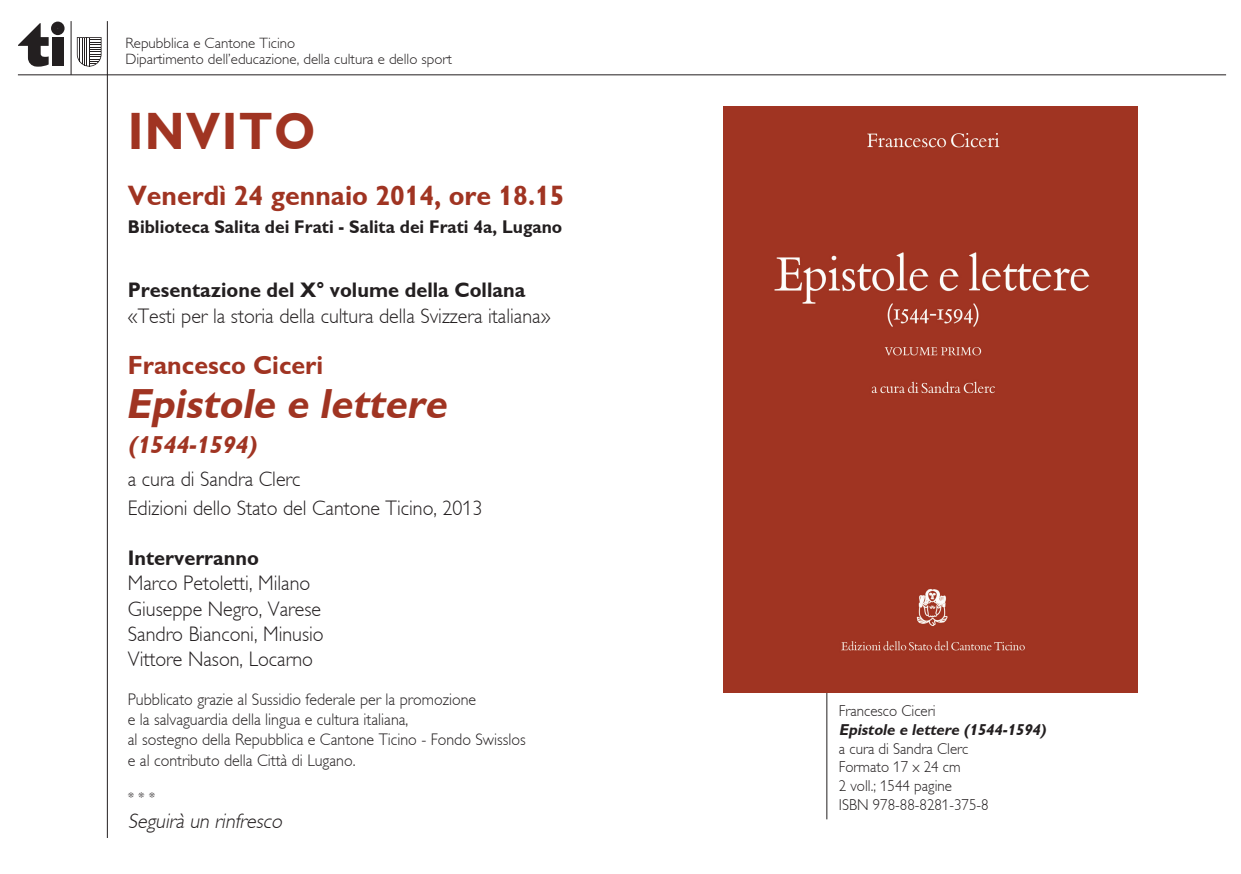
<style>
.page{position:relative;width:1241px;height:874px;background:#fff}
.page>*{position:absolute;margin:0;border:0;box-sizing:border-box;transform-origin:0 0}
.t1{font:700 52.5px "Gill Alt One";letter-spacing:.03em;color:#a03422;scale:.9 1}
.t2{font:italic 700 42px "Gill Alt One";color:#a03422;scale:.95 1}
.t3{font:700 28px "Gill Alt One";color:#a03422;scale:.95 1}
.t4{font:700 26.25px "Gill Alt One";color:#a03422;scale:.95 1}
.t5{font:italic 700 24.5px "Gill Alt One";color:#a03422;scale:.95 1}
.t6{font:300 21px/25.2px "Gill Alt One";color:#231f20;scale:.95 1}
.t7{font:italic 300 21px "Gill Alt One";color:#231f20;scale:.95 1}
.t8{font:700 21px "Gill Alt One";color:#231f20;scale:.95 1}
.t9{font:700 18.38px "Gill Alt One";color:#231f20;scale:.95 1}
.t10{font:300 16.8px/20.1px "Gill Alt One";color:#231f20;scale:.95 1}
.t11{font:300 15.75px/18.9px "Gill Alt One";color:#231f20;scale:.95 1}
.t12{font:italic 700 15.75px "Gill Alt One";color:#231f20;scale:.95 1}
.t13{font:300 14.88px/15.8px "Gill Alt One";color:#231f20}
.t14{font:300 14px "Gill Sans";color:#231f20}
.s1{font-family:"Gill Sans"}
.s2{font-weight:700}
</style>
<div class="page">
<hr style="left:826px;top:680px;width:1px;height:139px;background:#231f20">
<div style="left:52px;top:37px;width:12px;height:29px;background:#231f20"></div>
<div style="left:51px;top:22px;width:14px;height:13px;background:#231f20;border-radius:50%"></div>
<svg style="left:18px;top:23px;width:31px;height:44px"></svg>
<svg style="left:77px;top:37px;width:24px;height:30px"></svg>
<hr style="left:18px;top:74px;width:1207px;height:1px;background:#231f20">
<hr style="left:107px;top:21px;width:1px;height:816px;background:#231f20">
<hr style="left:71px;top:21px;width:1px;height:54px;background:#231f20">
<div style="left:723px;top:107px;width:414px;height:584px;background:#a03422"></div>
<p class="t13" style="left:125px;top:35px;width:328px">Repubblica e Cantone Ticino<br>Dipartimento dell<span class="s1">’</span>educazione, della cultura e dello sport</p>
<h1 class="t1" style="left:128px;top:100px;width:210px">INVITO</h1>
<h3 class="t3" style="left:128px;top:179px;width:461px">Venerdì 24 gennaio 2014, ore 18.15</h3>
<p class="t9" style="left:128px;top:216px;width:459px">Biblioteca Salita dei Frati - Salita dei Frati 4a, Lugano</p>
<p class="t6" style="left:128px;top:278px;width:446px"><span class="s2">Presentazione del X° volume della Collana </span><span class="s1">«</span>Testi per la storia della cultura della Svizzera italiana<span class="s1">»</span></p>
<p class="t4" style="left:128px;top:349px;width:207px">Francesco Ciceri</p>
<h2 class="t2" style="left:125px;top:378px;width:348px">Epistole e lettere</h2>
<p class="t5" style="left:128px;top:429px;width:137px">(1544-1594)</p>
<p class="t6" style="left:128px;top:464px;width:375px;line-height:28.7px">a cura di Sandra Clerc<br>Edizioni dello Stato del Cantone Ticino, 2013</p>
<p class="t8" style="left:128px;top:545px;width:139px">Interverranno</p>
<p class="t6" style="left:128px;top:570px;width:208px">Marco Petoletti, Milano<br>Giuseppe Negro, Varese<br>Sandro Bianconi, Minusio<br>Vittore Nason, Locarno</p>
<p class="t10" style="left:128px;top:689px;width:420px">Pubblicato grazie al Sussidio federale per la promozione<br>e la salvaguardia della lingua e cultura italiana,<br>al sostegno della Repubblica e Cantone Ticino - Fondo Swisslos e al contributo della Città di Lugano.</p>
<p class="t14" style="left:128px;top:789px;width:29px">* * *</p>
<p class="t7" style="left:128px;top:808px;width:168px">Seguirà un rinfresco</p>
<p class="t11" style="left:838px;top:700px;width:103px">Francesco Ciceri</p>
<p class="t12" style="left:838px;top:719px;width:219px">Epistole e lettere (1544-1594)</p>
<p class="t11" style="left:838px;top:738px;width:159px">a cura di Sandra Clerc<br>Formato 17 x 24 cm<br>2 voll.; 1544 pagine<br>ISBN 978-88-8281-375-8</p>
</div>
